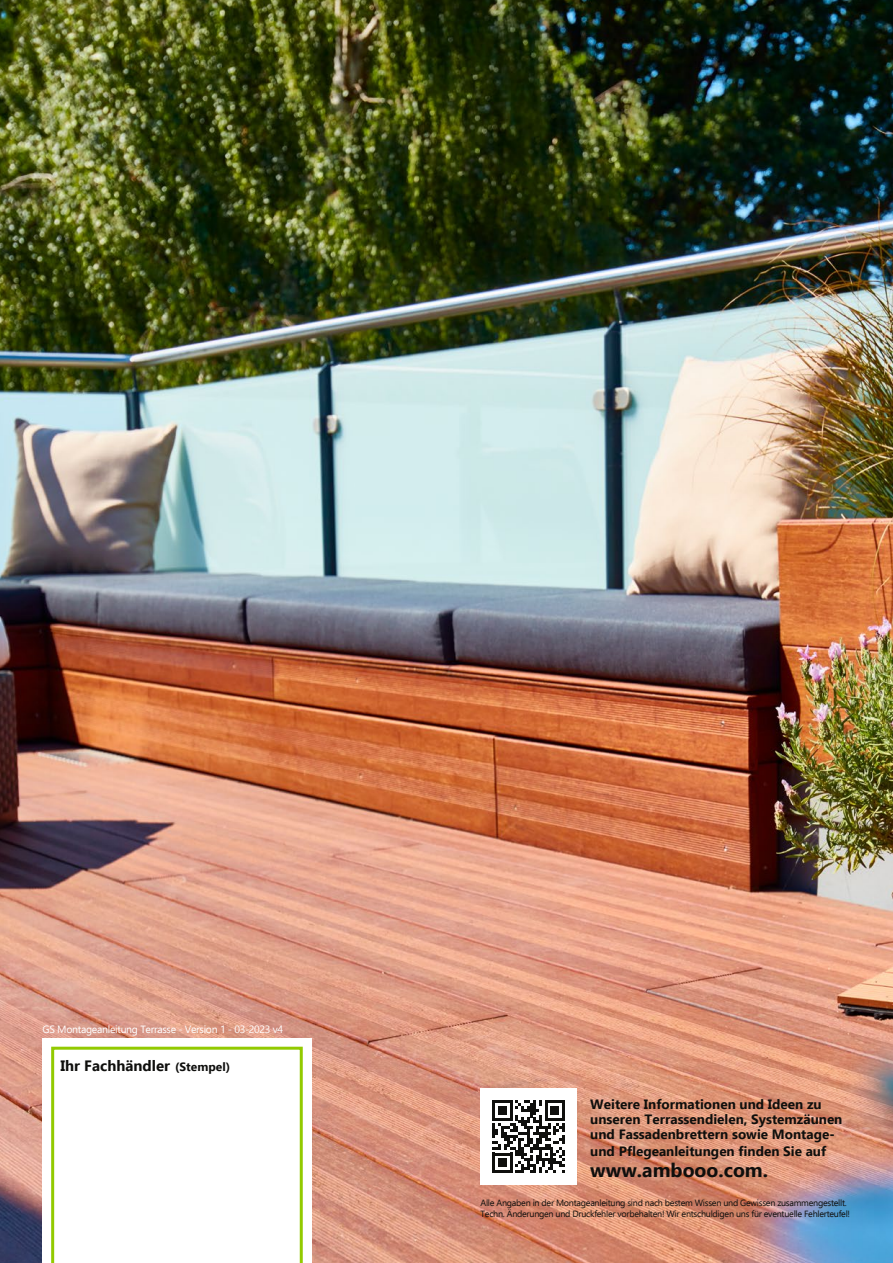
<style>
.page{position:relative;width:893px;height:1263px;background:#fff}
.page>*{position:absolute;margin:0;border:0;box-sizing:border-box;transform-origin:0 0}
.t1{font:700 19.5px "Ebrima";color:#0f0f0d}
.t2{font:700 15px "Ebrima";color:#0f0f0d}
.t3{font:700 13.5px/15.5px "Ebrima";color:#0f0f0d}
.t4{font:10.5px "Ebrima";letter-spacing:-.03em;color:#fff}
.t5{font:9px/10.8px "Ebrima";letter-spacing:-.03em;color:#0f0f0d}
.s1{font-size:12px}
</style>
<div class="page">
<img style="left:0;top:0;width:893px;height:1263px">
<div style="left:43px;top:1038px;width:269px;height:225px;background:#fff"></div>
<svg style="left:51px;top:1047px;width:252px;height:216px"></svg>
<div style="left:480px;top:1088px;width:97px;height:96px;background:#fff"></div>
<svg style="left:492px;top:1100px;width:73px;height:73px"></svg>
<p class="t4" style="left:43px;top:1021px;width:242px">GS Montageanleitung Terrasse - Version 1 - 03-2023 v4</p>
<h2 class="t2" style="left:60px;top:1054px;width:171px">Ihr Fachhändler <span class="s1">(Stempel)</span></h2>
<h3 class="t3" style="left:590px;top:1096px;width:254px">Weitere Informationen und Ideen zu unseren Terrassendielen, Systemzäunen und Fassadenbrettern sowie Montage&shy;und Pflegeanleitungen finden Sie auf</h3>
<h1 class="t1" style="left:590px;top:1155px;width:179px">www.ambooo.com.</h1>
<p class="t5" style="left:480px;top:1197px;width:371px">Alle Angaben in der Montageanleitung sind nach bestem Wissen und Gewissen zusammengestellt.<br>Techn. Änderungen und Druckfehler vorbehalten! Wir entschuldigen uns für eventuelle Fehlerteufel!</p>
</div>
